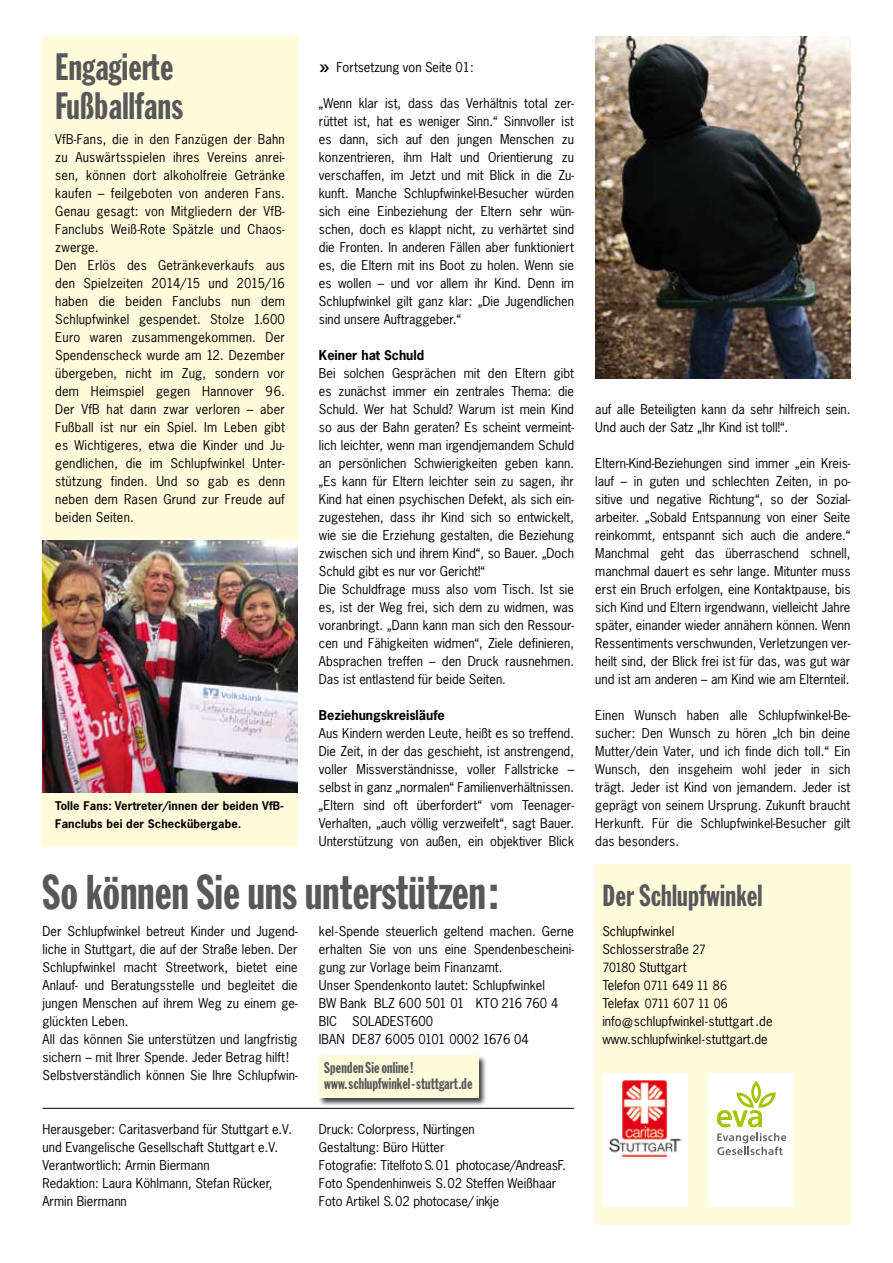
<style>
.page{position:relative;width:893px;height:1263px;background:#fff}
.page>*{position:absolute;margin:0;border:0;box-sizing:border-box;transform-origin:0 0}
.t1{font:48px "Franklin Gothic Extra Cond";letter-spacing:.005em;color:#58585a}
.t2{font:37.5px/39px "Franklin Gothic Extra Cond";letter-spacing:.01em;color:#58585a}
.t3{font:30px "Franklin Gothic Extra Cond";letter-spacing:.01em;color:#58585a}
.t4{font:15.45px/15.5px "Franklin Gothic Extra Cond";letter-spacing:.005em;color:#58585a}
.t5{font:12.75px/18px "News Gothic Std";color:#000;text-align:justify}
.t6{font:12.75px/18px "News Gothic";color:#000}
.t7{font:700 12.75px "News Gothic Std";color:#000}
.t8{font:12px/18px "News Gothic";letter-spacing:-.04em;color:#000}
.t9{font:700 11.25px/18px "News Gothic Std";letter-spacing:.01em;color:#000}
.s1{font-size:27px}
.s2{font-size:12px}
.s3{font-size:12.75px}
</style>
<div class="page">
<div style="left:595px;top:864px;width:255px;height:360px;background:#fffbdb"></div>
<hr style="left:43px;top:1108px;width:531px;height:1px;background:#000">
<div style="left:43px;top:36px;width:255px;height:810px;background:#fffbdb"></div>
<div style="left:318px;top:1054px;width:170px;height:54px;background:#000;opacity:.75"></div>
<div style="left:319px;top:1055px;width:159px;height:43px;background:#fffbdb"></div>
<div style="left:602px;top:1073px;width:85px;height:133px;background:#fff"></div>
<img style="left:609px;top:1080px;width:72px;height:77px">
<div style="left:709px;top:1073px;width:85px;height:133px;background:#fff"></div>
<svg style="left:717px;top:1133px;width:69px;height:22px"></svg>
<svg style="left:717px;top:1081px;width:59px;height:46px"></svg>
<img style="left:595px;top:36px;width:255px;height:342px">
<img style="left:43px;top:540px;width:255px;height:252px">
<h2 class="t2" style="left:55px;top:47px;width:130px">Engagierte<br>Fußballfans</h2>
<p class="t5" style="left:55px;top:130px;width:231px;text-align:left">VfB-Fans, die in den Fanzügen der Bahn zu Auswärtsspielen ihres Vereins anrei&shy;sen, können dort alkoholfreie Getränke kaufen – feilgeboten von anderen Fans.<br>Genau gesagt: von Mitgliedern der VfB-Fanclubs Weiß-Rote Spätzle und Chaos&shy;zwerge.<br>Den Erlös des Getränkeverkaufs aus den Spiel-zeiten 2014/15 und 2015/16 haben die beiden Fanclubs nun dem Schlupf--winkel gespendet. Stolze 1.600<br>Euro waren zusammengekommen. Der Spen--den-scheck wurde am 12. Dezember über-geben, nicht im Zug, sondern vor dem Heimspiel gegen Hannover 96.<br>Der VfB hat dann zwar verloren – aber Fuß-ball ist nur ein Spiel. Im Leben gibt es Wichtigeres, etwa die Kinder und Ju&shy;gend-lichen, die im Schlupfwinkel Unter&shy;stützung finden. Und so gab es denn neben dem Rasen Grund zur Freude auf beiden Seiten.</p>
<p class="t9" style="left:55px;top:797px;width:230px">Tolle Fans: Vertreter/innen der beiden VfB-<br>Fanclubs bei der Scheckübergabe.</p>
<p class="t5" style="left:319px;top:58px;width:156px"><span class="s1">»</span> Fortsetzung von Seite 01:</p>
<p class="t5" style="left:319px;top:94px;width:257px">„Wenn klar ist, dass das Verhältnis total zer&shy;rüttet ist, hat es weniger Sinn.“ Sinnvoller ist es dann, sich auf den jungen Menschen zu konzentrieren, ihm Halt und Orientierung zu verschaf-fen, im Jetzt und mit Blick in die Zu&shy;kunft. Manche Schlupfwinkel-Besucher würden sich eine Einbeziehung der Eltern sehr wün&shy;schen, doch es klappt nicht, zu verhärtet sind die Fronten. In anderen Fällen aber funktioniert es, die Eltern mit ins Boot zu holen. Wenn sie es wollen – und vor allem ihr Kind. Denn im Schlupfwinkel gilt ganz klar: „Die Jugendlichen sind unsere Auftraggeber.“</p>
<p class="t7" style="left:319px;top:347px;width:107px">Keiner hat Schuld</p>
<p class="t5" style="left:319px;top:364px;width:257px;text-align:left">Bei solchen Gesprächen mit den Eltern gibt es zunächst immer ein zentrales Thema: die Schuld. Wer hat Schuld? Warum ist mein Kind so aus der Bahn geraten? Es scheint vermeint&shy;lich leichter, wenn man irgendjemandem Schuld an persönlichen Schwierigkeiten geben kann. „Es kann für Eltern leichter sein zu sagen, ihr Kind hat einen psychischen Defekt, als sich ein&shy;zugestehen, dass ihr Kind sich so entwickelt, wie sie die Erziehung gestalten, die Beziehung zwi-schen sich und ihrem Kind“, so Bauer. „Doch Schuld gibt es nur vor Gericht!“<br>Die Schuldfrage muss also vom Tisch. Ist sie es, ist der Weg frei, sich dem zu widmen, was voranbringt. „Dann kann man sich den Ressour&shy;cen und Fähigkeiten widmen“, Ziele definieren, Absprachen treffen – den Druck rausnehmen.<br>Das ist entlastend für beide Seiten.</p>
<p class="t7" style="left:319px;top:707px;width:127px">Beziehungskreisläufe</p>
<p class="t5" style="left:319px;top:724px;width:257px">Aus Kindern werden Leute, heißt es so treffend.<br>Die Zeit, in der das geschieht, ist anstrengend, voller Missverständnisse, voller Fallstricke – selbst in ganz „normalen“ Familienverhältnissen. „Eltern sind oft überfordert“ vom Teenager-Verhalten, „auch völlig verzweifelt“, sagt Bauer.<br>Unterstützung von außen, ein objektiver Blick</p>
<h1 class="t1" style="left:43px;top:866px;width:457px">So können Sie uns unterstützen:</h1>
<p class="t5" style="left:43px;top:922px;width:257px">Der Schlupfwinkel betreut Kinder und Jugend&shy;liche in Stuttgart, die auf der Straße leben. Der Schlupfwinkel macht Streetwork, bietet eine Anlauf- und Beratungsstelle und begleitet die jungen Menschen auf ihrem Weg zu einem ge&shy;glückten Leben.</p>
<p class="t6" style="left:43px;top:1030px;width:257px">All das können Sie unterstützen und langfristig sichern – mit Ihrer Spende. Jeder Betrag hilft!<br>Selbstverständlich können Sie Ihre Schlupf-win-</p>
<p class="t6" style="left:319px;top:922px;width:257px">kel-Spende steuerlich geltend machen. Ger-ne er--halten Sie von uns eine Spen-den-be-schei-ni&shy;gung zur Vorlage beim Finanzamt.<br>Unser Spendenkonto lautet: Schlupfwinkel<br>BW Bank BLZ 600 501 01 KTO 216 760 4<br>BIC SOLADEST600<br>IBAN DE87 6005 0101 0002 1676 04</p>
<p class="t4" style="left:324px;top:1060px;width:150px">Spenden Sie online! www.schlupfwinkel-stuttgart.de</p>
<p class="t5" style="left:43px;top:1120px;width:251px;text-align:left">Herausgeber: Caritasverband für Stuttgart e.V. und Evangelische Gesellschaft Stuttgart e.V.<br>Verantwortlich: Armin Biermann</p>
<p class="t6" style="left:43px;top:1174px;width:231px">Redaktion: Laura Köhlmann, Stefan Rücker,<br>Armin Biermann</p>
<p class="t6" style="left:319px;top:1120px;width:249px">Druck: Colorpress, Nürtingen<br>Gestaltung: Büro Hütter<br>Fotografie: Titelfoto S.01 photocase/AndreasF.<br>Foto Spendenhinweis S. 02 Steffen Weißhaar Foto Artikel S. 02 photocase/ inkje</p>
<p class="t5" style="left:595px;top:400px;width:257px">auf alle Beteiligten kann da sehr hilfreich sein.<br>Und auch der Satz „Ihr Kind ist toll!“.</p>
<p class="t5" style="left:595px;top:454px;width:257px">Eltern-Kind-Beziehungen sind immer „ein Kreis&shy;lauf – in guten und schlechten Zeiten, in po&shy;sitive und negative Richtung“, so der Sozial&shy;arbeiter. „Sobald Entspannung von einer Seite rein-kommt, entspannt sich auch die andere.“ Manchmal geht das überraschend schnell, manch--mal dauert es sehr lange. Mitunter muss erst ein Bruch erfolgen, eine Kontaktpause, bis sich Kind und Eltern irgendwann, vielleicht Jahre spä-ter, einander wieder annähern können. Wenn Res-sen-timents verschwunden, Verletzungen ver&shy;heilt sind, der Blick frei ist für das, was gut war und ist am anderen – am Kind wie am Elternteil.</p>
<p class="t5" style="left:595px;top:706px;width:257px">Einen Wunsch haben alle Schlupfwinkel-Be&shy;su--cher: Den Wunsch zu hören „Ich bin deine Mutter/dein Vater, und ich finde dich toll.“ Ein Wunsch, den insgeheim wohl jeder in sich trägt. Jeder ist Kind von jemandem. Jeder ist geprägt von seinem Ursprung. Zukunft braucht Herkunft. Für die Schlupfwinkel-Besucher gilt das besonders.</p>
<h3 class="t3" style="left:602px;top:879px;width:162px">Der Schlupfwinkel</h3>
<p class="t6" style="left:602px;top:922px;width:105px">Schlupfwinkel<br>Schlosserstraße <span class="s2">27<br>70180</span> Stuttgart</p>
<p class="t8" style="left:602px;top:976px;width:127px"><span class="s3">Telefon</span> 0711 649 11 86<br><span class="s3">Telefax</span> 0711 607 11 06</p>
<p class="t6" style="left:602px;top:1012px;width:172px">info@schlupfwinkel-stuttgart.de www.schlupfwinkel-stuttgart.de</p>
</div>
